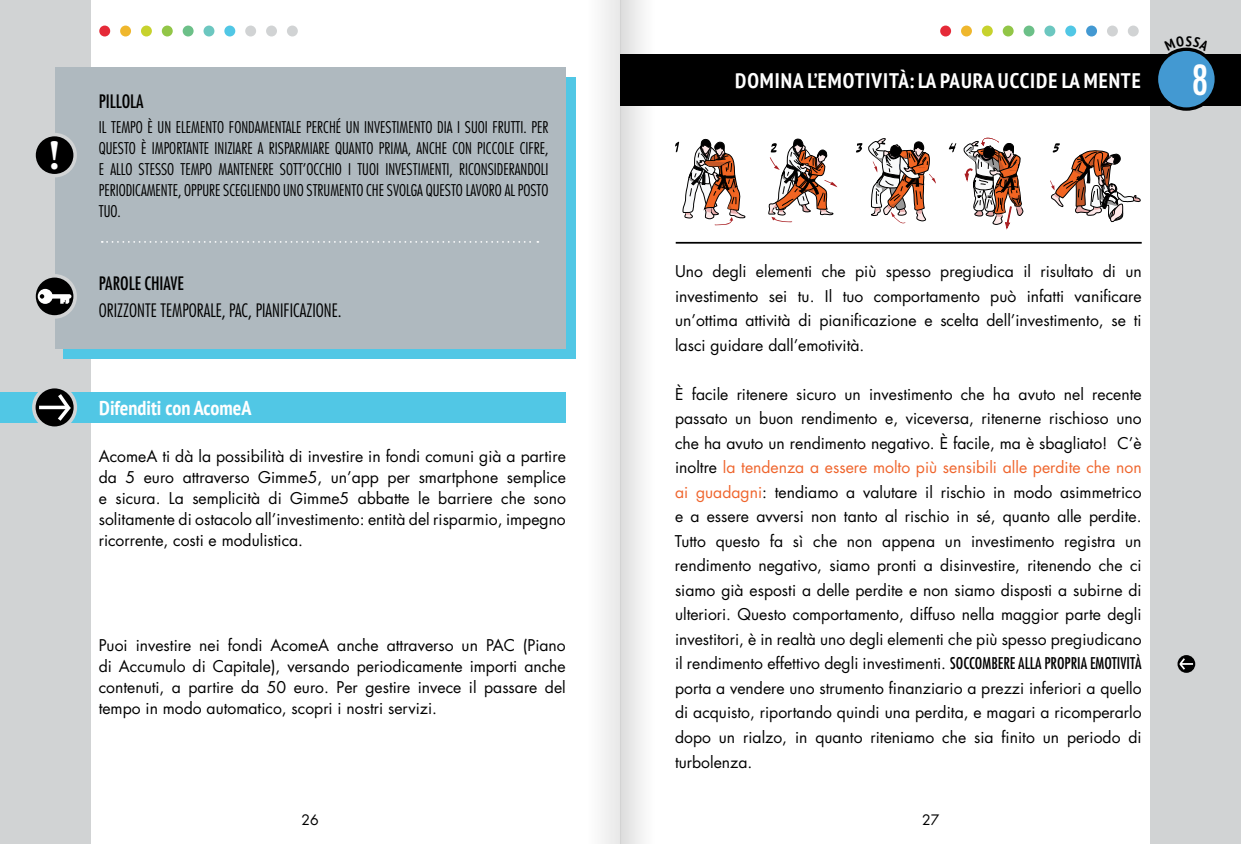
<style>
.page{position:relative;width:1241px;height:844px;background:#fff}
.page>*{position:absolute;margin:0;border:0;box-sizing:border-box;transform-origin:0 0}
.t1{font:700 42px "Minion Pro";color:#fff}
.t2{font:condensed 40.25px "Futura LT";color:#fff}
.t3{font:700 condensed 21px "PT Sans";letter-spacing:.045em;color:#fff}
.t4{font:700 condensed 20.12px "PT Sans";color:#fff}
.t5{font:300 condensed 18.03px "Futura LT";color:#000}
.t6{font:condensed 18.03px "Futura LT";color:#000}
.t7{font:15.75px/24.5px "Futura LT";color:#000;text-align:justify}
.t8{font:300 condensed 15.75px/21px "Futura LT";color:#000;text-align:justify}
.t9{font:14px "Futura LT";color:#000}
.s1{color:#ef652d}
.s2{font-stretch:condensed}
</style>
<div class="page">
<img style="left:549px;top:0;width:127px;height:843px">
<div style="left:0;top:0;width:91px;height:843px;background:#d1d3d4"></div>
<div style="left:1150px;top:0;width:90px;height:843px;background:#d1d3d4"></div>
<div style="left:99px;top:26px;width:11px;height:10px;background:#e52a38;border-radius:50%"></div>
<div style="left:940px;top:26px;width:10px;height:10px;background:#e52a38;border-radius:50%"></div>
<div style="left:120px;top:26px;width:11px;height:10px;background:#efb72d;border-radius:50%"></div>
<div style="left:960px;top:26px;width:11px;height:10px;background:#efb72d;border-radius:50%"></div>
<div style="left:141px;top:26px;width:11px;height:10px;background:#c7d22d;border-radius:50%"></div>
<div style="left:981px;top:26px;width:11px;height:10px;background:#c7d22d;border-radius:50%"></div>
<div style="left:162px;top:26px;width:11px;height:10px;background:#92c647;border-radius:50%"></div>
<div style="left:1002px;top:26px;width:11px;height:10px;background:#92c647;border-radius:50%"></div>
<div style="left:183px;top:26px;width:10px;height:10px;background:#6cc088;border-radius:50%"></div>
<div style="left:1023px;top:26px;width:11px;height:10px;background:#6cc088;border-radius:50%"></div>
<div style="left:203px;top:26px;width:11px;height:10px;background:#6cc7c0;border-radius:50%"></div>
<div style="left:1044px;top:26px;width:11px;height:10px;background:#6cc7c0;border-radius:50%"></div>
<div style="left:224px;top:26px;width:11px;height:10px;background:#51c7e5;border-radius:50%"></div>
<div style="left:1065px;top:26px;width:10px;height:10px;background:#51c7e5;border-radius:50%"></div>
<div style="left:245px;top:26px;width:11px;height:10px;background:#d1d3d4;border-radius:50%"></div>
<div style="left:1085px;top:26px;width:11px;height:10px;background:#4399d2;border-radius:50%"></div>
<div style="left:266px;top:26px;width:11px;height:10px;background:#d1d3d4;border-radius:50%"></div>
<div style="left:1106px;top:26px;width:11px;height:10px;background:#d1d3d4;border-radius:50%"></div>
<div style="left:287px;top:26px;width:11px;height:10px;background:#d1d3d4;border-radius:50%"></div>
<div style="left:1127px;top:26px;width:11px;height:10px;background:#d1d3d4;border-radius:50%"></div>
<div style="left:63px;top:77px;width:512px;height:281px;background:#51c7e5"></div>
<div style="left:55px;top:67px;width:511px;height:282px;background:#afb9bf"></div>
<svg style="left:102px;top:241px;width:436px;height:2px"></svg>
<div style="left:0;top:392px;width:566px;height:30px;background:#51c7e5"></div>
<div style="left:620px;top:54px;width:620px;height:51px;background:#000"></div>
<hr style="left:675px;top:242px;width:466px;height:1px;background:#000">
<div style="left:1156px;top:49px;width:59px;height:60px;background:#4399d2;border-radius:50%"></div>
<div style="left:1154px;top:48px;width:63px;height:63px;border:3px solid #000;border-radius:50%"></div>
<div style="left:34px;top:134px;width:41px;height:42px;background:#000;border-radius:50%"></div>
<div style="left:32px;top:133px;width:45px;height:44px;border:4px solid #d1d3d4;border-radius:50%"></div>
<svg style="left:34px;top:276px;width:41px;height:41px"></svg>
<div style="left:32px;top:274px;width:45px;height:44px;border:4px solid #d1d3d4;border-radius:50%"></div>
<svg style="left:60px;top:298px;width:9px;height:5px"></svg>
<svg style="left:49px;top:294px;width:22px;height:4px"></svg>
<svg style="left:38px;top:289px;width:15px;height:15px"></svg>
<div style="left:34px;top:386px;width:41px;height:42px;background:#000;border-radius:50%"></div>
<div style="left:32px;top:385px;width:45px;height:45px;border:4px solid #d1d3d4;border-radius:50%"></div>
<svg style="left:54px;top:390px;width:20px;height:34px"></svg>
<svg style="left:39px;top:405px;width:29px;height:4px"></svg>
<svg style="left:856px;top:143px;width:6px;height:9px"></svg>
<svg style="left:948px;top:143px;width:8px;height:9px"></svg>
<svg style="left:768px;top:139px;width:69px;height:84px"></svg>
<svg style="left:868px;top:138px;width:67px;height:86px"></svg>
<svg style="left:1050px;top:143px;width:90px;height:80px"></svg>
<svg style="left:963px;top:137px;width:60px;height:92px"></svg>
<svg style="left:675px;top:139px;width:70px;height:86px"></svg>
<svg style="left:1177px;top:655px;width:17px;height:17px"></svg>
<svg style="left:1177px;top:656px;width:15px;height:15px"></svg>
<svg style="left:1172px;top:47px;width:29px;height:4px"></svg>
<h1 class="t1" style="left:49px;top:126px;width:13px">!</h1>
<p class="t6" style="left:99px;top:90px;width:46px">PILLOLA</p>
<p class="t8" style="left:99px;top:116px;width:451px">IL TEMPO È UN ELEMENTO FONDAMENTALE PERCHÉ UN INVESTIMENTO DIA I SUOI FRUTTI. PER QUESTO È IMPORTANTE INIZIARE A RISPARMIARE QUANTO PRIMA, ANCHE CON PICCOLE CIFRE, E ALLO STESSO TEMPO MANTENERE SOTT’OCCHIO I TUOI INVESTIMENTI, RICONSIDERANDOLI PERIODICAMENTE, OPPURE SCEGLIENDO UNO STRUMENTO CHE SVOLGA QUESTO LAVORO AL POSTO TUO.</p>
<p class="t6" style="left:99px;top:272px;width:86px">PAROLE CHIAVE</p>
<p class="t5" style="left:99px;top:299px;width:244px">ORIZZONTE TEMPORALE, PAC, PIANIFICAZIONE.</p>
<p class="t4" style="left:99px;top:394px;width:154px">DIFENDITI CON ACOMEA</p>
<p class="t7" style="left:99px;top:445px;width:468px;line-height:21px">AcomeA ti dà la possibilità di investire in fondi comuni già a partire da 5 euro attraverso Gimme5, un’app per smartphone semplice e sicura. La semplicità di Gimme5 abbatte le barriere che sono solitamente di ostacolo all’investimento: entità del risparmio, impegno ricorrente, costi e modulistica.</p>
<p class="t7" style="left:99px;top:634px;width:468px;line-height:21px">Puoi investire nei fondi AcomeA anche attraverso un PAC (Piano di Accumulo di Capitale), versando periodicamente importi anche contenuti, a partire da 50 euro. Per gestire invece il passare del tempo in modo automatico, scopri i nostri servizi.</p>
<h3 class="t3" style="left:735px;top:66px;width:405px">DOMINA L’EMOTIVITÀ: LA PAURA UCCIDE LA MENTE</h3>
<p class="t7" style="left:675px;top:259px;width:468px">Uno degli elementi che più spesso pregiudica il risultato di un investimento sei tu. Il tuo comportamento può infatti vanificare un’ottima attività di pianificazione e scelta dell’investimento, se ti lasci guidare dall’emotività.</p>
<p class="t7" style="left:675px;top:381px;width:468px">È facile ritenere sicuro un investimento che ha avuto nel recente passato un buon rendimento e, viceversa, ritenerne rischioso uno che ha avuto un rendimento negativo. È facile, ma è sbagliato! C’è inoltre <span class="s1">la tendenza a essere molto più sensibili alle perdite che non ai guadagni</span>: tendiamo a valutare il rischio in modo asimmetrico e a essere avversi non tanto al rischio in sé, quanto alle perdite.<br>Tutto questo fa sì che non appena un investimento registra un rendimento negativo, siamo pronti a disinvestire, ritenendo che ci siamo già esposti a delle perdite e non siamo disposti a subirne di ulteriori. Questo comportamento, diffuso nella maggior parte degli investitori, è in realtà uno degli elementi che più spesso pregiudicano il rendimento effettivo degli investimenti. <span class="s2">SOCCOMBERE ALLA PROPRIA EMOTIVITÀ </span>porta a vendere uno strumento finanziario a prezzi inferiori a quello di acquisto, riportando quindi una perdita, e magari a ricomperarlo dopo un rialzo, in quanto riteniamo che sia finito un periodo di turbolenza.</p>
<p class="t9" style="left:301px;top:811px;width:19px">26</p>
<p class="t9" style="left:921px;top:811px;width:19px">27</p>
<h2 class="t2" style="left:1191px;top:56px;width:18px">8</h2>
</div>
